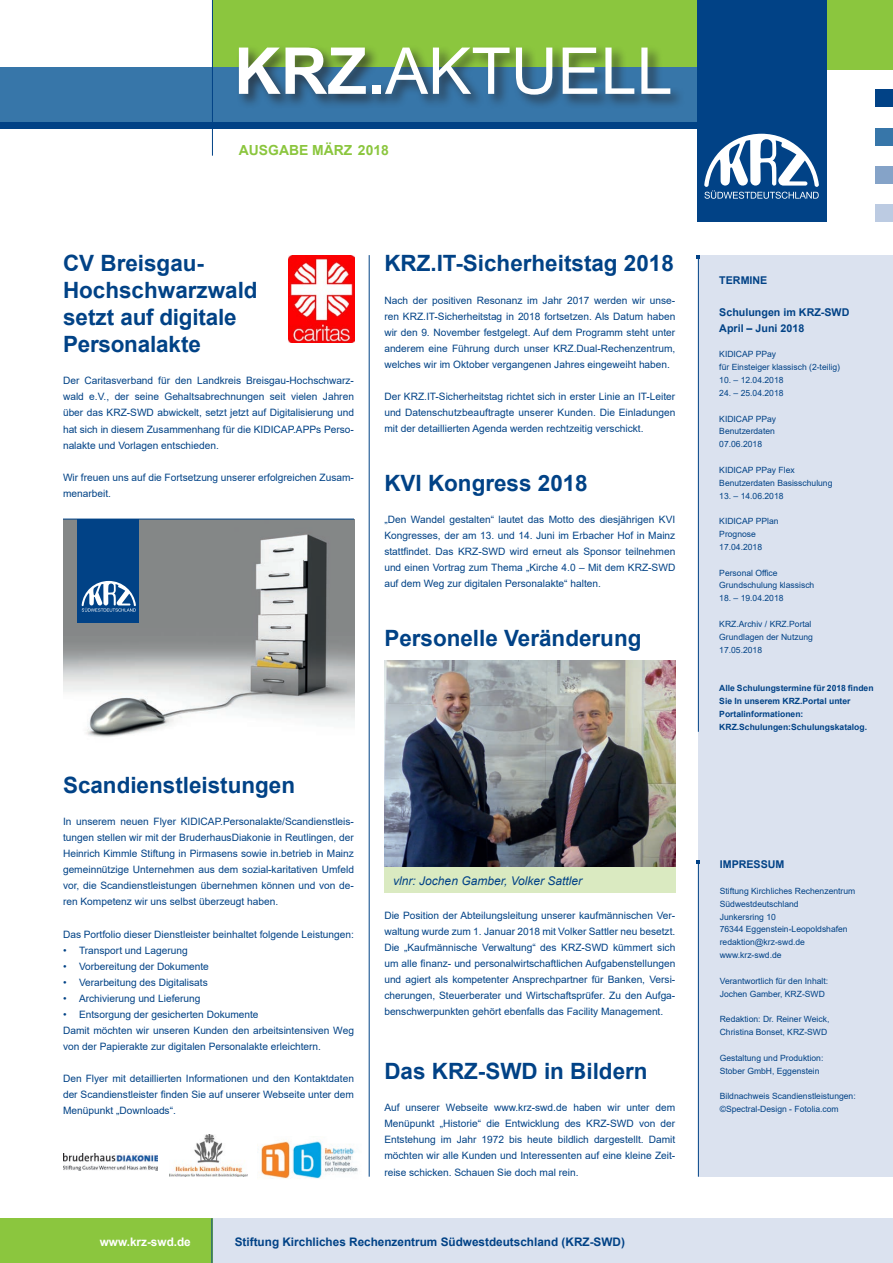
<style>
.page{position:relative;width:893px;height:1263px;background:#fff}
.page>*{position:absolute;margin:0;border:0;box-sizing:border-box;transform-origin:0 0}
.t1{font:64.65px "Arial";color:#fff}
.t2{font:700 22.5px/27px "Arial";color:#014286}
.t3{font:700 13.95px "Arial";color:#8bc63e}
.t4{font:italic 12px "Arial";color:#014286}
.t5{font:700 11.7px "Arial";color:#014286}
.t6{font:700 11.7px "Arial";color:#fff}
.t7{font:700 10.65px/15.9px "Arial";color:#014286}
.t8{font:10.2px/16px "Arial";color:#014286;text-align:justify}
.t9{font:8.55px/12.9px "Arial";color:#014286}
.t10{font:700 8.55px/12.9px "Arial";color:#014286}
.s1{font-weight:700}
</style>
<div class="page">
<div style="left:384px;top:860px;width:291px;height:33px;background:#daeac1"></div>
<div style="left:212px;top:1218px;width:681px;height:45px;background:#dbe2ef"></div>
<div style="left:0;top:1218px;width:212px;height:45px;background:#8bc63e"></div>
<div style="left:698px;top:256px;width:195px;height:921px;background:#dbe2ef"></div>
<div style="left:213px;top:0;width:680px;height:69px;background:#8bc63e"></div>
<div style="left:0;top:67px;width:744px;height:55px;background:#3776a9"></div>
<div style="left:0;top:122px;width:739px;height:6px;background:#014286"></div>
<div style="left:697px;top:0;width:129px;height:222px;background:#014286"></div>
<svg style="left:704px;top:134px;width:115px;height:65px"></svg>
<div style="left:236px;top:44px;width:449px;height:66px;background:#231f20;opacity:.64"></div>
<hr style="left:211px;top:1218px;width:1px;height:45px;background:#014286">
<hr style="left:212px;top:0;width:1px;height:156px;background:#014286">
<hr style="left:369px;top:255px;width:1px;height:922px;background:#014286">
<div style="left:876px;top:90px;width:17px;height:17px;background:#014286"></div>
<div style="left:876px;top:128px;width:17px;height:17px;background:#3776a9"></div>
<div style="left:876px;top:166px;width:17px;height:17px;background:#85a3c8"></div>
<div style="left:876px;top:205px;width:17px;height:17px;background:#bccbe2"></div>
<hr style="left:698px;top:257px;width:1px;height:475px;background:#014286">
<hr style="left:698px;top:862px;width:1px;height:315px;background:#014286">
<img style="left:288px;top:256px;width:66px;height:86px">
<img style="left:63px;top:520px;width:291px;height:217px">
<div style="left:78px;top:519px;width:61px;height:103px;background:#014286"></div>
<svg style="left:81px;top:580px;width:55px;height:32px"></svg>
<hr style="left:63px;top:519px;width:291px;height:1px;background:#014286">
<img style="left:384px;top:661px;width:291px;height:206px">
<img style="left:258px;top:1141px;width:100px;height:38px">
<img style="left:169px;top:1134px;width:79px;height:43px">
<img style="left:63px;top:1154px;width:94px;height:17px">
<h1 class="t1" style="left:234px;top:27px;width:440px"><span class="s1">KRZ.</span>AKTUELL</h1>
<h3 class="t3" style="left:239px;top:140px;width:152px">AUSGABE MÄRZ 2018</h3>
<h2 class="t2" style="left:63px;top:250px;width:196px">CV Breisgau-<br>Hochschwarzwald setzt auf digitale<br>Personalakte</h2>
<p class="t8" style="left:63px;top:373px;width:292px">Der Caritasverband für den Landkreis Breisgau-Hochschwarz&shy;wald e.V., der seine Gehaltsabrechnungen seit vielen Jahren über das KRZ-SWD abwickelt, setzt jetzt auf Digitalisierung und hat sich in diesem Zusammenhang für die KIDICAP.APPs Perso&shy;nalakte und Vorlagen entschieden.</p>
<p class="t8" style="left:63px;top:469px;width:292px">Wir freuen uns auf die Fortsetzung unserer erfolgreichen Zusam&shy;menarbeit.</p>
<h2 class="t2" style="left:384px;top:250px;width:291px">KRZ.IT-Sicherheitstag 2018</h2>
<p class="t8" style="left:384px;top:292px;width:292px">Nach der positiven Resonanz im Jahr 2017 werden wir unse&shy;ren KRZ.IT-Sicherheitstag in 2018 fortsetzen. Als Datum haben wir den 9. November festgelegt. Auf dem Programm steht unter anderem eine Führung durch unser KRZ.Dual-Rechenzentrum, welches wir im Oktober vergangenen Jahres eingeweiht haben.</p>
<p class="t8" style="left:384px;top:388px;width:292px">Der KRZ.IT-Sicherheitstag richtet sich in erster Linie an IT-Leiter und Datenschutzbeauftragte unserer Kunden. Die Einladungen mit der detaillierten Agenda werden rechtzeitig verschickt.</p>
<h2 class="t2" style="left:384px;top:470px;width:205px">KVI Kongress 2018</h2>
<p class="t8" style="left:384px;top:511px;width:292px">„Den Wandel gestalten“ lautet das Motto des diesjährigen KVI Kongresses, der am 13. und 14. Juni im Erbacher Hof in Mainz stattfindet. Das KRZ-SWD wird erneut als Sponsor teilnehmen und einen Vortrag zum Thema „Kirche 4.0 – Mit dem KRZ-SWD auf dem Weg zur digitalen Personalakte“ halten.</p>
<h2 class="t2" style="left:384px;top:625px;width:259px">Personelle Veränderung</h2>
<h2 class="t2" style="left:63px;top:772px;width:234px">Scandienstleistungen</h2>
<p class="t8" style="left:63px;top:813px;width:292px">In unserem neuen Flyer KIDICAP.Personalakte/Scandienstleis&shy;tungen stellen wir mit der BruderhausDiakonie in Reutlingen, der Heinrich Kimmle Stiftung in Pirmasens sowie in.betrieb in Mainz gemeinnützige Unternehmen aus dem sozial-karitativen Umfeld vor, die Scandienstleistungen übernehmen können und von de&shy;ren Kompetenz wir uns selbst überzeugt haben.</p>
<p class="t8" style="left:63px;top:926px;width:292px">Das Portfolio dieser Dienstleister beinhaltet folgende Leistungen:</p>
<p class="t8" style="left:63px;top:942px;width:126px">• Transport und Lagerung</p>
<p class="t8" style="left:63px;top:958px;width:147px">• Vorbereitung der Dokumente</p>
<p class="t8" style="left:63px;top:974px;width:146px">• Verarbeitung des Digitalisats</p>
<p class="t8" style="left:63px;top:990px;width:139px">• Archivierung und Lieferung</p>
<p class="t8" style="left:63px;top:1006px;width:292px;text-align:left">• Entsorgung der gesicherten Dokumente<br>Damit möchten wir unseren Kunden den arbeitsintensiven Weg von der Papierakte zur digitalen Personalakte erleichtern.</p>
<p class="t8" style="left:63px;top:1070px;width:292px">Den Flyer mit detaillierten Informationen und den Kontaktdaten der Scandienstleister finden Sie auf unserer Webseite unter dem Menüpunkt „Downloads“.</p>
<p class="t4" style="left:393px;top:872px;width:190px">vlnr: Jochen Gamber, Volker Sattler</p>
<p class="t8" style="left:384px;top:907px;width:292px">Die Position der Abteilungsleitung unserer kaufmännischen Ver&shy;waltung wurde zum 1. Januar 2018 mit Volker Sattler neu besetzt.<br>Die „Kaufmännische Verwaltung“ des KRZ-SWD kümmert sich um alle finanz- und personalwirtschaftlichen Aufgabenstellungen und agiert als kompetenter Ansprechpartner für Banken, Versi&shy;cherungen, Steuerberater und Wirtschaftsprüfer. Zu den Aufga&shy;benschwerpunkten gehört ebenfalls das Facility Management.</p>
<h2 class="t2" style="left:384px;top:1058px;width:265px">Das KRZ-SWD in Bildern</h2>
<p class="t8" style="left:384px;top:1100px;width:292px">Auf unserer Webseite www.krz-swd.de haben wir unter dem Menüpunkt „Historie“ die Entwicklung des KRZ-SWD von der Entstehung im Jahr 1972 bis heute bildlich dargestellt. Damit möchten wir alle Kunden und Interessenten auf eine kleine Zeit&shy;reise schicken. Schauen Sie doch mal rein.</p>
<p class="t6" style="left:100px;top:1233px;width:93px">www.krz-swd.de</p>
<p class="t5" style="left:235px;top:1233px;width:392px">Stiftung Kirchliches Rechenzentrum Südwestdeutschland (KRZ-SWD)</p>
<p class="t7" style="left:719px;top:273px;width:50px">TERMINE</p>
<p class="t7" style="left:719px;top:304px;width:132px">Schulungen im KRZ-SWD<br>April – Juni 2018</p>
<p class="t9" style="left:719px;top:348px;width:122px">KIDICAP PPay<br>für Einsteiger klassisch (2-teilig)</p>
<p class="t9" style="left:719px;top:373px;width:66px">10. – 12.04.2018</p>
<p class="t9" style="left:719px;top:386px;width:66px">24. – 25.04.2018</p>
<p class="t9" style="left:719px;top:412px;width:58px">KIDICAP PPay<br>Benutzerdaten<br>07.06.2018</p>
<p class="t9" style="left:719px;top:463px;width:115px">KIDICAP PPay Flex<br>Benutzerdaten Basisschulung</p>
<p class="t9" style="left:719px;top:489px;width:66px">13. – 14.06.2018</p>
<p class="t9" style="left:719px;top:515px;width:61px">KIDICAP PPlan<br>Prognose<br>17.04.2018</p>
<p class="t9" style="left:719px;top:566px;width:97px">Personal Office<br>Grundschulung klassisch</p>
<p class="t9" style="left:719px;top:592px;width:66px">18. – 19.04.2018</p>
<p class="t9" style="left:719px;top:617px;width:95px">KRZ.Archiv / KRZ.Portal<br>Grundlagen der Nutzung<br>17.05.2018</p>
<p class="t10" style="left:719px;top:682px;width:156px">Alle Schulungstermine für 2018 finden Sie In unserem KRZ.Portal unter Portalinformationen:<br>KRZ.Schulungen:Schulungskatalog.</p>
<p class="t7" style="left:720px;top:856px;width:66px">IMPRESSUM</p>
<p class="t9" style="left:720px;top:884px;width:137px">Stiftung Kirchliches Rechenzentrum<br>Südwestdeutschland<br>Junkersring 10<br>76344 Eggenstein-Leopoldshafen redaktion@krz-swd.de www.krz-swd.de</p>
<p class="t9" style="left:720px;top:974px;width:110px">Verantwortlich für den Inhalt:<br>Jochen Gamber, KRZ-SWD</p>
<p class="t9" style="left:720px;top:1013px;width:111px">Redaktion: Dr. Reiner Weick,<br>Christina Bonset, KRZ-SWD</p>
<p class="t9" style="left:720px;top:1051px;width:105px">Gestaltung und Produktion:<br>Stober GmbH, Eggenstein</p>
<p class="t9" style="left:720px;top:1090px;width:137px">Bildnachweis Scandienstleistungen: ©Spectral-Design - Fotolia.com</p>
</div>
